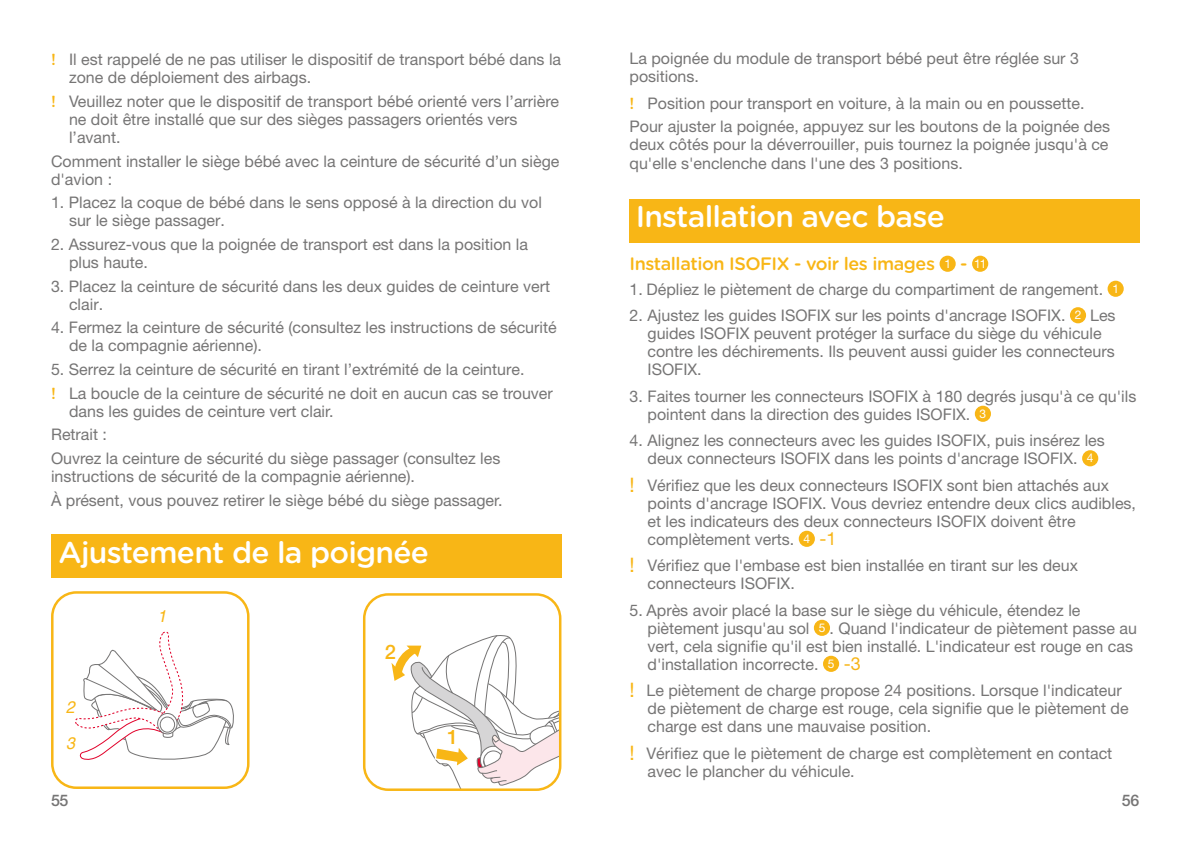
<style>
.page{position:relative;width:1191px;height:842px;background:#fff}
.page>*{position:absolute;margin:0;border:0;box-sizing:border-box;transform-origin:0 0}
.t1{font:500 30px "Gotham Rounded";letter-spacing:-.025em;color:#fff}
.t2{font:500 20px "Helvetica Neue LT Std";color:#f8b616}
.t3{font:500 18px "Gotham Rounded";letter-spacing:-.025em;color:#f8b616}
.t4{font:italic 16.8px "Helvetica";color:#f8b616;scale:.95 1}
.t5{font:16px/18px "Helvetica Neue LT Std";color:#767575}
.t6{font:500 16px "Helvetica Neue LT Std";color:#767575}
.s1{font-family:"Gotham Rounded";font-weight:500;color:#f8b616}
.s2{font-family:"Helvetica Neue LT Std";font-weight:400;font-size:12px;color:#fff}
.s3{font-size:12px;color:#fff}
.s4{font-size:20px;color:#f8b616}
.s5{font-size:18px;color:#f7b517}
</style>
<div class="page">
<div style="left:51px;top:534px;width:510px;height:44px;background:#f8b616"></div>
<svg style="left:75px;top:631px;width:159px;height:129px"></svg>
<svg style="left:157px;top:713px;width:20px;height:21px"></svg>
<div style="left:157px;top:713px;width:21px;height:21px;border:1px solid #767575;border-radius:50%"></div>
<div style="left:160px;top:717px;width:15px;height:16px;border:1px solid #767575;border-radius:50%"></div>
<div style="left:51px;top:591px;width:198px;height:198px;border:2px solid #f8b616;border-radius:24px"></div>
<div style="left:363px;top:593px;width:198px;height:198px;border:2px solid #f8b616;border-radius:24px"></div>
<svg style="left:391px;top:633px;width:169px;height:157px"></svg>
<div style="left:1107px;top:281px;width:16px;height:16px;background:#f8b616;border-radius:50%"></div>
<div style="left:1070px;top:307px;width:16px;height:16px;background:#f8b616;border-radius:50%"></div>
<div style="left:974px;top:406px;width:17px;height:16px;background:#f8b616;border-radius:50%"></div>
<div style="left:1082px;top:450px;width:16px;height:16px;background:#f8b616;border-radius:50%"></div>
<div style="left:798px;top:531px;width:17px;height:16px;background:#f8b616;border-radius:50%"></div>
<div style="left:814px;top:620px;width:16px;height:16px;background:#f8b616;border-radius:50%"></div>
<div style="left:823px;top:656px;width:16px;height:16px;background:#f8b616;border-radius:50%"></div>
<div style="left:629px;top:199px;width:511px;height:44px;background:#f8b616"></div>
<div style="left:939px;top:256px;width:16px;height:16px;background:#f8b616;border-radius:50%"></div>
<div style="left:972px;top:256px;width:16px;height:16px;background:#f8b616;border-radius:50%"></div>
<p class="t5" style="left:69px;top:50px;width:493px;text-indent:-18px"><span class="s1">!</span> Il est rappelé de ne pas utiliser le dispositif de transport bébé dans la zone de déploiement des airbags.</p>
<p class="t5" style="left:69px;top:92px;width:491px;text-indent:-18px"><span class="s1">!</span> Veuillez noter que le dispositif de transport bébé orienté vers l’arrière ne doit être installé que sur des sièges passagers orientés vers l’avant.</p>
<p class="t5" style="left:51px;top:152px;width:510px">Comment installer le siège bébé avec la ceinture de sécurité d’un siège d'avion :</p>
<p class="t5" style="left:69px;top:193px;width:474px;text-indent:-18px">1. Placez la coque de bébé dans le sens opposé à la direction du vol sur le siège passager.</p>
<p class="t5" style="left:69px;top:235px;width:460px;text-indent:-18px">2. Assurez-vous que la poignée de transport est dans la position la plus haute.</p>
<p class="t5" style="left:69px;top:277px;width:483px;text-indent:-18px">3. Placez la ceinture de sécurité dans les deux guides de ceinture vert clair.</p>
<p class="t5" style="left:69px;top:318px;width:489px;text-indent:-18px">4. Fermez la ceinture de sécurité (consultez les instructions de sécurité de la compagnie aérienne).</p>
<p class="t5" style="left:51px;top:357px;width:503px;line-height:23.6px">5. Serrez la ceinture de sécurité en tirant l’extrémité de la ceinture.<br><span class="s1">!</span> La boucle de la ceinture de sécurité ne doit en aucun cas se trouver</p>
<p class="t5" style="left:51px;top:399px;width:451px;line-height:23.6px;text-indent:18px">dans les guides de ceinture vert clair.<br>Retrait :<br>Ouvrez la ceinture de sécurité du siège passager (consultez les</p>
<p class="t5" style="left:51px;top:464px;width:453px;line-height:23.6px">instructions de sécurité de la compagnie aérienne).<br>À présent, vous pouvez retirer le siège bébé du siège passager.</p>
<h1 class="t1" style="left:59px;top:531px;width:372px">Ajustement de la poignée</h1>
<p class="t4" style="left:66px;top:694px;width:11px">2</p>
<p class="t4" style="left:66px;top:730px;width:11px">3</p>
<p class="t4" style="left:158px;top:603px;width:11px">1</p>
<p class="t2" style="left:385px;top:639px;width:13px">2</p>
<p class="t2" style="left:447px;top:725px;width:13px">1</p>
<p class="t5" style="left:629px;top:49px;width:451px">La poignée du module de transport bébé peut être réglée sur 3 positions.</p>
<p class="t5" style="left:629px;top:91px;width:482px;line-height:23.6px"><span class="s1">!</span> Position pour transport en voiture, à la main ou en poussette.<br>Pour ajuster la poignée, appuyez sur les boutons de la poignée des</p>
<p class="t5" style="left:629px;top:136px;width:480px">deux côtés pour la déverrouiller, puis tournez la poignée jusqu'à ce qu'elle s'enclenche dans l'une des 3 positions.</p>
<h1 class="t1" style="left:635px;top:195px;width:311px">Installation avec base</h1>
<p class="t3" style="left:629px;top:251px;width:358px">Installation ISOFIX - voir les images <span class="s2">1</span> - <span class="s2">11</span></p>
<p class="t5" style="left:629px;top:280px;width:491px">1. Dépliez le piètement de charge du compartiment de rangement. <span class="s3">1</span></p>
<p class="t5" style="left:647px;top:306px;width:469px;text-indent:-18px">2. Ajustez les guides ISOFIX sur les points d'ancrage ISOFIX. <span class="s3">2</span> Les guides ISOFIX peuvent protéger la surface du siège du véhicule contre les déchirements. Ils peuvent aussi guider les connecteurs ISOFIX.</p>
<p class="t5" style="left:647px;top:387px;width:490px;text-indent:-18px">3. Faites tourner les connecteurs ISOFIX à 180 degrés jusqu'à ce qu'ils pointent dans la direction des guides ISOFIX. <span class="s3">3</span></p>
<p class="t5" style="left:629px;top:431px;width:477px;text-align:center">4. Alignez les connecteurs avec les guides ISOFIX, puis insérez les deux connecteurs ISOFIX dans les points d'ancrage ISOFIX. <span class="s3">4</span></p>
<p class="t5" style="left:647px;top:476px;width:490px;text-indent:-18px"><span class="s4">!</span> Vérifiez que les deux connecteurs ISOFIX sont bien attachés aux points d'ancrage ISOFIX. Vous devriez entendre deux clics audibles, et les indicateurs des deux connecteurs ISOFIX doivent être complètement verts. <span class="s3">4</span> <span class="s5">-1</span></p>
<p class="t5" style="left:647px;top:556px;width:432px;text-indent:-18px"><span class="s4">!</span> Vérifiez que l'embase est bien installée en tirant sur les deux connecteurs ISOFIX.</p>
<p class="t5" style="left:647px;top:601px;width:491px;text-indent:-18px">5. Après avoir placé la base sur le siège du véhicule, étendez le piètement jusqu'au sol <span class="s3">5</span> . Quand l'indicateur de piètement passe au vert, cela signifie qu'il est bien installé. L'indicateur est rouge en cas d'installation incorrecte. <span class="s3">5</span> <span class="s5">-3</span></p>
<p class="t5" style="left:647px;top:681px;width:483px;text-indent:-18px"><span class="s4">!</span> Le piètement de charge propose 24 positions. Lorsque l'indicateur de piètement de charge est rouge, cela signifie que le piètement de charge est dans une mauvaise position.</p>
<p class="t5" style="left:647px;top:744px;width:466px;text-indent:-18px"><span class="s4">!</span> Vérifiez que le piètement de charge est complètement en contact avec le plancher du véhicule.</p>
<p class="t6" style="left:51px;top:791px;width:19px">55</p>
<p class="t6" style="left:1122px;top:791px;width:19px">56</p>
</div>
